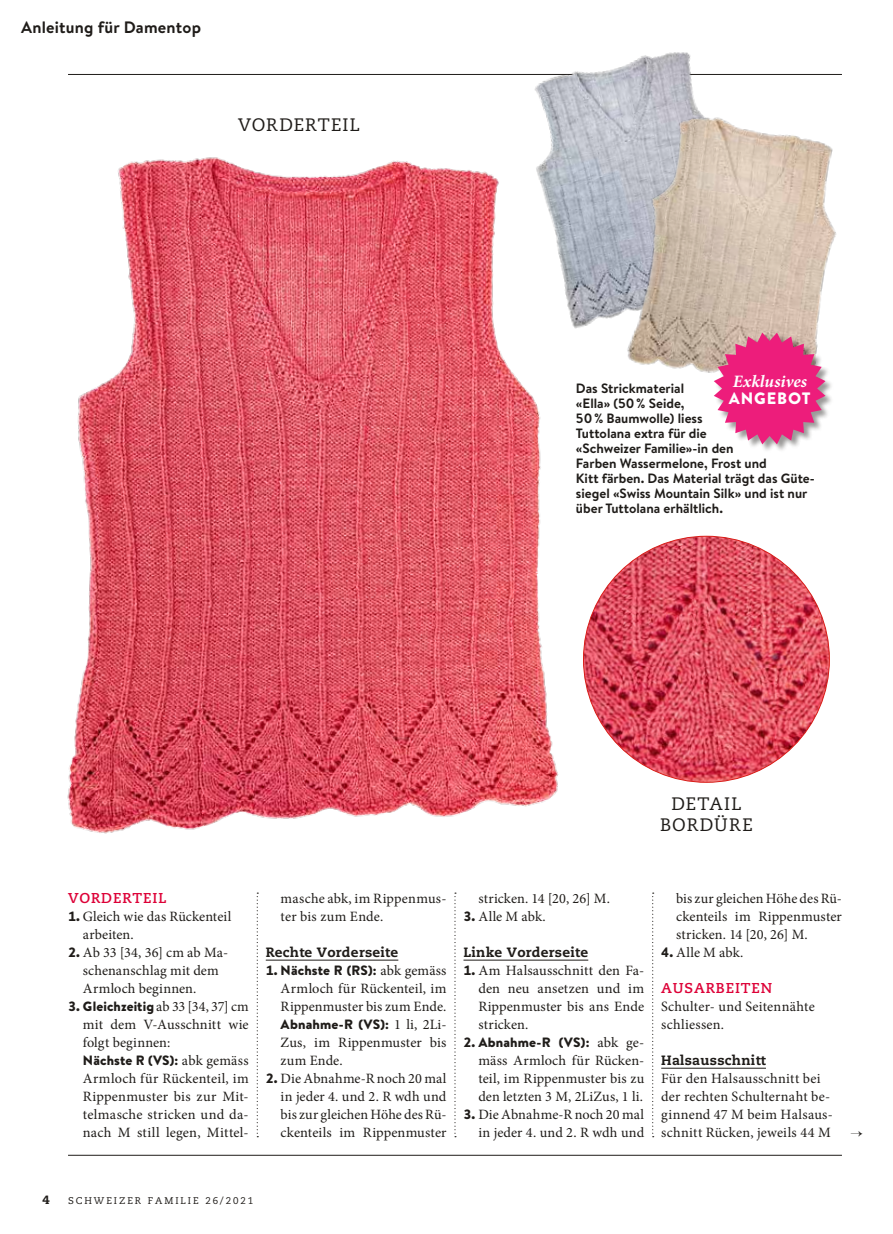
<style>
.page{position:relative;width:893px;height:1234px;background:#fff}
.page>*{position:absolute;margin:0;border:0;box-sizing:border-box;transform-origin:0 0}
.t1{font:18px/21px "Caecilia";letter-spacing:.06em;color:#1f1c19;text-align:center}
.t2{font:italic 700 17.4px "Minion Pro";color:#fff}
.t3{font:700 16.5px "Brandon Text";letter-spacing:.01em;color:#1f1c19}
.t4{font:900 16.5px "Brandon Text";letter-spacing:.05em;color:#fff}
.t5{font:14.25px/18px "Minion Pro";letter-spacing:.01em;color:#1f1c19}
.t6{font:700 14.25px "Caecilia";letter-spacing:.06em;color:#dd0037}
.t7{font:700 13.5px/15px "Brandon Text";color:#1f1c19}
.t8{font:900 13.5px "Brandon Text";letter-spacing:.01em;color:#1f1c19}
.t9{font:800 13.5px "Caecilia";letter-spacing:.02em;color:#1f1c19}
.t10{font:800 12px "Caecilia";color:#1f1c19}
.t11{font:9.75px "Caecilia";letter-spacing:.2em;color:#1f1c19}
.s1{font-family:"Brandon Text";font-weight:900;font-size:13.5px}
.s2{font-family:"Minion Pro";font-weight:400;font-size:14.25px}
</style>
<div class="page">
<hr style="left:68px;top:1154px;width:774px;height:1px;background:#1f1c19">
<hr style="left:68px;top:74px;width:774px;height:1px;background:#1f1c19">
<hr style="left:266px;top:959px;width:132px;height:1px;background:#1f1c19">
<hr style="left:463px;top:959px;width:125px;height:1px;background:#1f1c19">
<img style="left:583px;top:536px;width:246px;height:246px;border-radius:123px">
<hr style="left:661px;top:1067px;width:105px;height:1px;background:#1f1c19">
<svg style="left:257px;top:892px;width:1px;height:242px"></svg>
<svg style="left:454px;top:892px;width:2px;height:242px"></svg>
<svg style="left:652px;top:892px;width:2px;height:242px"></svg>
<img style="left:534px;top:52px;width:161px;height:276px">
<img style="left:615px;top:101px;width:221px;height:272px">
<div style="left:714px;top:333px;width:120px;height:120px;background:#1f1c19;opacity:.45"></div>
<svg style="left:714px;top:332px;width:111px;height:112px;background:#e55693"></svg>
<img style="left:67px;top:99px;width:509px;height:735px">
<p class="t3" style="left:21px;top:16px;width:181px">Anleitung für Damentop</p>
<p class="t1" style="left:238px;top:115px;width:123px">VORDERTEIL</p>
<p class="t2" style="left:733px;top:369px;width:76px">Exklusives</p>
<p class="t4" style="left:729px;top:386px;width:83px">ANGEBOT</p>
<p class="t7" style="left:576px;top:380px;width:239px">Das Strickmaterial<br>«Ella» (50% Seide,<br>50% Baumwolle) liess<br>Tuttolana extra für die<br>«Schweizer Familie»-in den<br>Farben Wassermelone, Frost und<br>Kitt färben. Das Material trägt das Güte&shy;siegel «Swiss Mountain Silk» und ist nur über Tuttolana erhältlich.</p>
<p class="t1" style="left:660px;top:793px;width:94px">DETAIL<br>BORDÜRE</p>
<p class="t6" style="left:68px;top:889px;width:100px">VORDERTEIL</p>
<p class="t5" style="left:83px;top:907px;width:150px;text-indent:-15px"><span class="s1">1.</span> Gleich wie das Rückenteil arbeiten.</p>
<p class="t5" style="left:83px;top:943px;width:147px;text-indent:-15px"><span class="s1">2.</span> Ab 33 [34, 36] cm ab Ma&shy;schenanschlag mit dem<br>Armloch beginnen.</p>
<p class="t8" style="left:68px;top:996px;width:182px">3. Gleichzeitig <span class="s2">ab 33 [34, 37] cm</span></p>
<p class="t5" style="left:83px;top:1015px;width:167px">mit dem V-Ausschnitt wie folgt beginnen:</p>
<p class="t8" style="left:83px;top:1050px;width:167px">Nächste R (VS): <span class="s2">abk gemäss</span></p>
<p class="t5" style="left:83px;top:1069px;width:167px;text-align:justify">Armloch für Rückenteil, im Rippenmuster bis zur Mit&shy;telmasche stricken und da&shy;nach M still legen, Mittel-</p>
<p class="t5" style="left:281px;top:889px;width:167px">masche abk, im Rippenmus&shy;ter bis zum Ende.</p>
<p class="t9" style="left:266px;top:943px;width:134px">Rechte Vorderseite</p>
<p class="t8" style="left:266px;top:960px;width:182px">1. Nächste R (RS): <span class="s2">abk gemäss</span></p>
<p class="t5" style="left:281px;top:979px;width:167px">Armloch für Rückenteil, im<br>Rippenmuster bis zum Ende.</p>
<p class="t8" style="left:281px;top:1014px;width:167px">Abnahme-R (VS): <span class="s2">1 li, 2Li-</span></p>
<p class="t5" style="left:281px;top:1033px;width:167px">Zus, im Rippenmuster bis zum Ende.</p>
<p class="t5" style="left:281px;top:1069px;width:167px;text-align:justify;text-indent:-15px"><span class="s1">2.</span> Die Abnahme-R noch 20 mal in jeder 4. und 2. R wdh und bis zur gleichen Höhe des Rü&shy;ckenteils im Rippenmuster</p>
<p class="t5" style="left:478px;top:889px;width:133px">stricken. 14 [20, 26] M.</p>
<p class="t5" style="left:463px;top:907px;width:84px"><span class="s1">3.</span> Alle M abk.</p>
<p class="t9" style="left:463px;top:943px;width:126px">Linke Vorderseite</p>
<p class="t5" style="left:478px;top:961px;width:167px;text-align:justify;text-indent:-15px"><span class="s1">1.</span> Am Halsausschnitt den Fa&shy;den neu ansetzen und im Rippenmuster bis ans Ende stricken.</p>
<p class="t8" style="left:463px;top:1032px;width:182px">2. Abnahme-R (VS): <span class="s2">abk ge-</span></p>
<p class="t5" style="left:478px;top:1051px;width:167px;text-align:justify">mäss Armloch für Rücken&shy;teil, im Rippenmuster bis zu den letzten 3 M, 2LiZus, 1 li.</p>
<p class="t5" style="left:463px;top:1105px;width:182px;text-align:right"><span class="s1">3.</span> Die Abnahme-R noch 20 mal in jeder 4. und 2. R wdh und</p>
<p class="t5" style="left:676px;top:889px;width:167px;text-align:justify">bis zur gleichen Höhe des Rü&shy;ckenteils im Rippenmuster stricken. 14 [20, 26] M.</p>
<p class="t5" style="left:661px;top:943px;width:84px"><span class="s1">4.</span> Alle M abk.</p>
<p class="t6" style="left:661px;top:979px;width:112px">AUSARBEITEN</p>
<p class="t5" style="left:661px;top:997px;width:155px">Schulter- und Seitennähte schliessen.</p>
<p class="t9" style="left:661px;top:1051px;width:106px">Halsausschnitt</p>
<p class="t5" style="left:661px;top:1069px;width:173px">Für den Halsausschnitt bei der rechten Schulternaht be&shy;ginnend 47 M beim Halsaus&shy;schnitt Rücken, jeweils 44 M</p>
<p class="t10" style="left:43px;top:1192px;width:9px">4</p>
<p class="t11" style="left:68px;top:1194px;width:187px">SCHWEIZER FAMILIE 26/2021</p>
</div>
